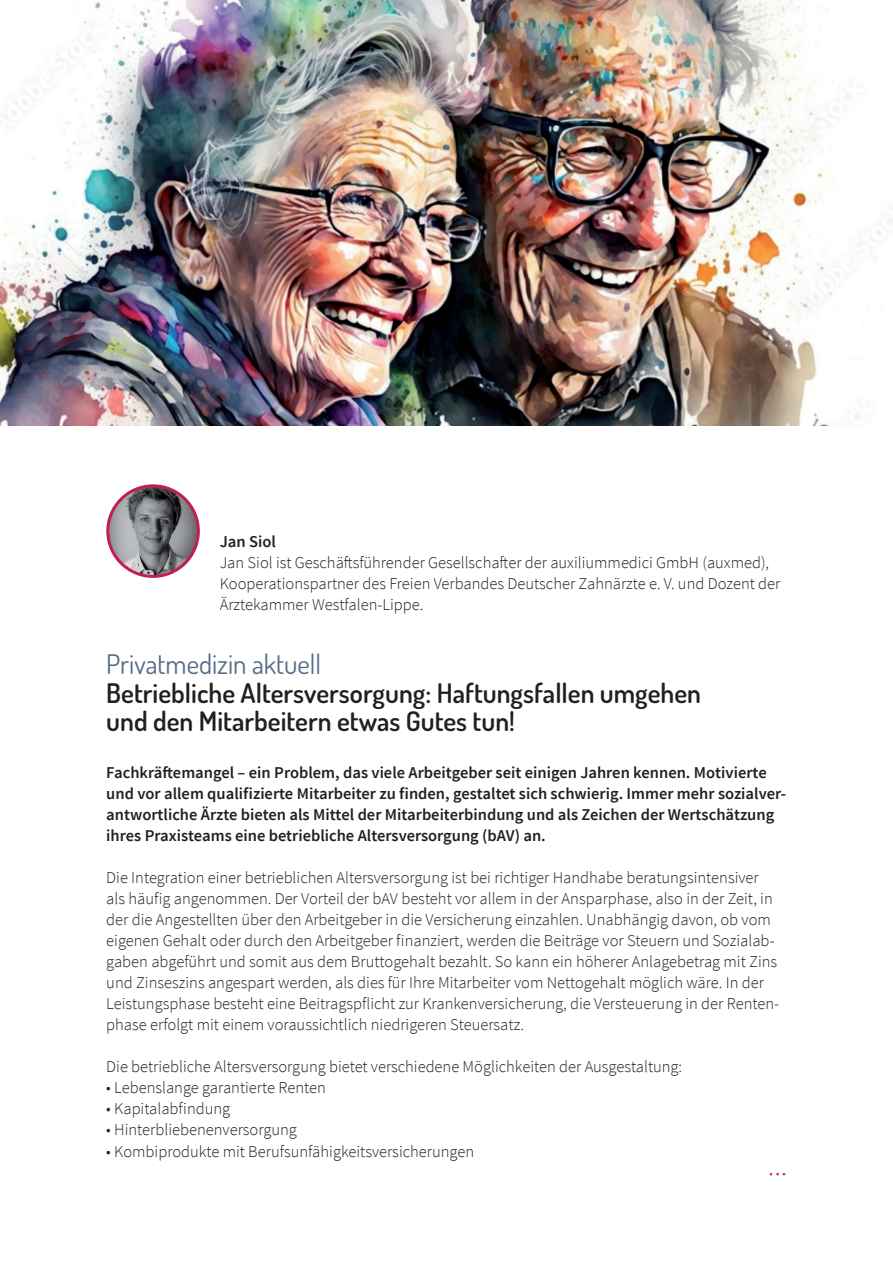
<style>
.page{position:relative;width:893px;height:1263px;background:#fff}
.page>*{position:absolute;margin:0;border:0;box-sizing:border-box;transform-origin:0 0}
.t1{font:600 27px/28.5px "Dosis";color:#231f20}
.t2{font:27px "Dosis";color:#546b86}
.t3{font:300 27px "Source Sans Pro";color:#c31e50}
.t4{font:300 16.5px/21px "Source Sans Pro";color:#231f20}
.t5{font:600 16.5px/21px "Source Sans Pro";color:#231f20}
</style>
<div class="page">
<img style="left:108px;top:486px;width:90px;height:90px;border-radius:45px">
<div style="left:106px;top:484px;width:94px;height:94px;border:3px solid #c31e50;border-radius:50%"></div>
<img style="left:0;top:0;width:893px;height:425px">
<p class="t5" style="left:220px;top:532px;width:58px">Jan Siol</p>
<p class="t4" style="left:220px;top:552px;width:562px">Jan Siol ist Geschäftsführender Gesellschafter der auxiliummedici GmbH (auxmed),<br>Kooperationspartner des Freien Verbandes Deutscher Zahnärzte e. V. und Dozent der<br>Ärztekammer Westfalen-Lippe.</p>
<h1 class="t2" style="left:106px;top:646px;width:216px">Privatmedizin aktuell</h1>
<h1 class="t1" style="left:106px;top:678px;width:596px">Betriebliche Altersversorgung: Haftungsfallen umgehen und den Mitarbeitern etwas Gutes tun!</h1>
<p class="t5" style="left:106px;top:763px;width:681px">Fachkräftemangel – ein Problem, das viele Arbeitgeber seit einigen Jahren kennen. Motivierte und vor allem qualifizierte Mitarbeiter zu finden, gestaltet sich schwierig. Immer mehr sozialver&shy;antwortliche Ärzte bieten als Mittel der Mitarbeiterbindung und als Zeichen der Wertschätzung ihres Praxisteams eine betriebliche Altersversorgung (bAV) an.</p>
<p class="t4" style="left:106px;top:867px;width:674px">Die Integration einer betrieblichen Altersversorgung ist bei richtiger Handhabe beratungsintensiver als häufig angenommen. Der Vorteil der bAV besteht vor allem in der Ansparphase, also in der Zeit, in der die Angestellten über den Arbeitgeber in die Versicherung einzahlen. Unabhängig davon, ob vom eigenen Gehalt oder durch den Arbeitgeber finanziert, werden die Beiträge vor Steuern und Sozialab&shy;gaben abgeführt und somit aus dem Bruttogehalt bezahlt. So kann ein höherer Anlagebetrag mit Zins und Zinseszins angespart werden, als dies für Ihre Mitarbeiter vom Nettogehalt möglich wäre. In der Leistungsphase besteht eine Beitragspflicht zur Krankenversicherung, die Versteuerung in der Renten&shy;phase erfolgt mit einem voraussichtlich niedrigeren Steuersatz.</p>
<p class="t4" style="left:106px;top:1056px;width:577px">Die betriebliche Altersversorgung bietet verschiedene Möglichkeiten der Ausgestaltung:</p>
<p class="t4" style="left:106px;top:1077px;width:221px">• Lebenslange garantierte Renten</p>
<p class="t4" style="left:106px;top:1098px;width:125px">• Kapitalabfindung</p>
<p class="t4" style="left:106px;top:1119px;width:192px">• Hinterbliebenenversorgung</p>
<p class="t4" style="left:106px;top:1140px;width:369px">• Kombiprodukte mit Berufsunfähigkeitsversicherungen</p>
<h1 class="t3" style="left:768px;top:1150px;width:21px">...</h1>
</div>
